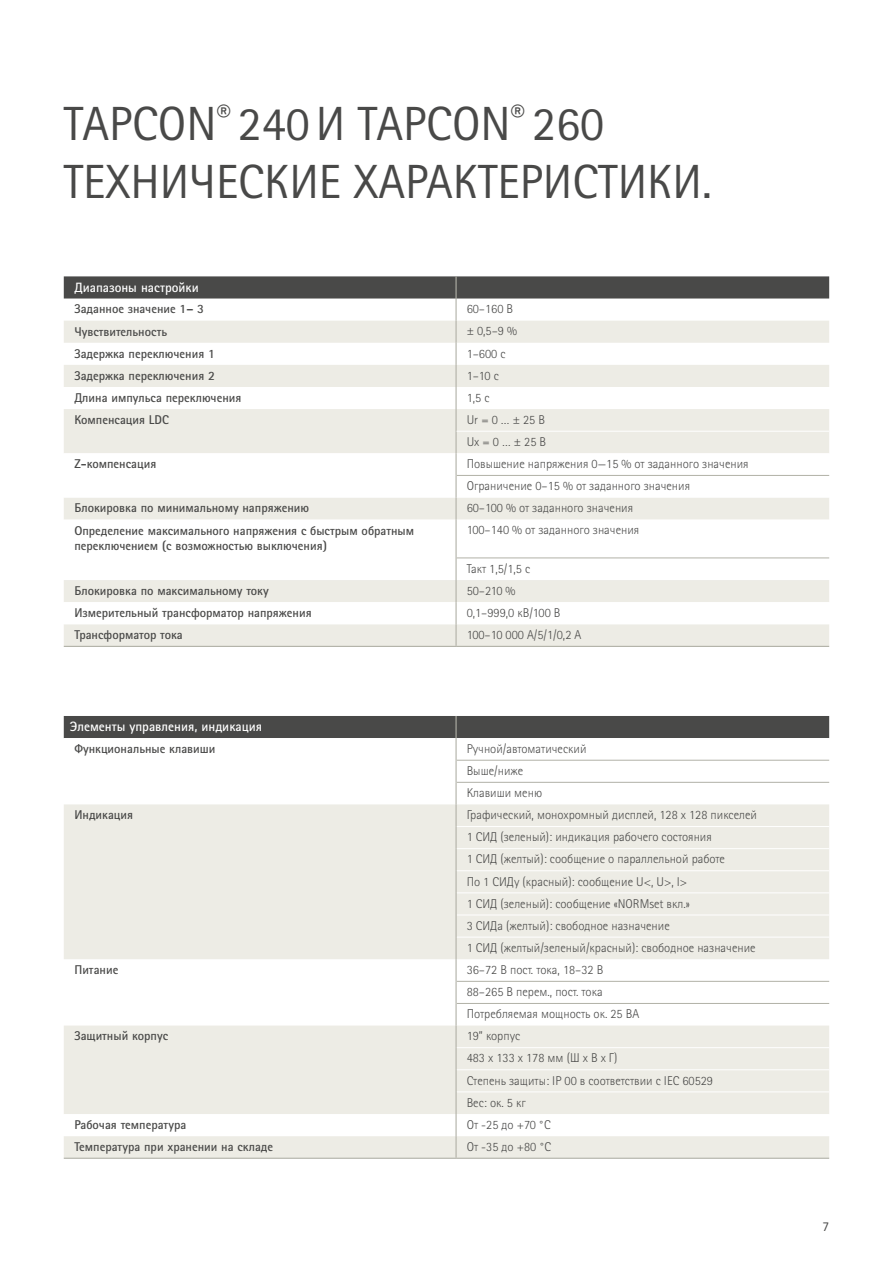
<style>
.page{position:relative;width:893px;height:1263px;background:#fff}
.page>*{position:absolute;margin:0;border:0;box-sizing:border-box;transform-origin:0 0}
.t1{font:48px/57.4px "Rotis Sans Serif Pro Cyr";color:#494948}
.t2{font:700 13.5px "Rotis Sans Serif Pro Cyr";color:#fff}
.t3{font:13.5px "Rotis Sans Serif Pro Cyr";color:#494948}
.t4{font:300 12.75px/22px "Rotis Sans Serif Pro Cyr";color:#494948}
.t5{font:700 12.75px/15.3px "Rotis Sans Serif Pro Cyr";color:#494948}
</style>
<div class="page">
<div style="left:64px;top:276px;width:765px;height:22px;background:#494948"></div>
<svg style="left:64px;top:321px;width:765px;height:325px;fill:#edece5"></svg>
<svg style="left:64px;top:453px;width:765px;height:127px"></svg>
<svg style="left:64px;top:602px;width:765px;height:22px"></svg>
<hr style="left:64px;top:646px;width:392px;height:1px;background:#b1b1a7">
<hr style="left:456px;top:646px;width:373px;height:1px;background:#b1b1a7">
<hr style="left:455px;top:276px;width:2px;height:22px;background:#b1b1a7">
<hr style="left:455px;top:298px;width:2px;height:23px;background:#b1b1a7">
<hr style="left:455px;top:321px;width:2px;height:22px;background:#b1b1a7">
<hr style="left:455px;top:343px;width:2px;height:22px;background:#b1b1a7">
<hr style="left:455px;top:365px;width:2px;height:22px;background:#b1b1a7">
<hr style="left:455px;top:387px;width:2px;height:22px;background:#b1b1a7">
<hr style="left:455px;top:409px;width:2px;height:22px;background:#b1b1a7">
<hr style="left:455px;top:431px;width:2px;height:22px;background:#b1b1a7">
<hr style="left:455px;top:453px;width:2px;height:22px;background:#b1b1a7">
<hr style="left:455px;top:475px;width:2px;height:22px;background:#b1b1a7">
<hr style="left:455px;top:497px;width:2px;height:23px;background:#b1b1a7">
<hr style="left:455px;top:520px;width:2px;height:38px;background:#b1b1a7">
<hr style="left:455px;top:558px;width:2px;height:22px;background:#b1b1a7">
<hr style="left:455px;top:580px;width:2px;height:22px;background:#b1b1a7">
<hr style="left:455px;top:602px;width:2px;height:22px;background:#b1b1a7">
<hr style="left:455px;top:624px;width:2px;height:22px;background:#b1b1a7">
<hr style="left:457px;top:558px;width:372px;height:1px;background:#b1b1a7">
<hr style="left:457px;top:475px;width:372px;height:1px;background:#b1b1a7">
<hr style="left:457px;top:431px;width:372px;height:1px;background:#fff">
<div style="left:64px;top:716px;width:765px;height:22px;background:#494948"></div>
<svg style="left:64px;top:804px;width:765px;height:354px;fill:#edece5"></svg>
<svg style="left:64px;top:1114px;width:765px;height:22px"></svg>
<hr style="left:455px;top:716px;width:2px;height:22px;background:#b1b1a7">
<hr style="left:457px;top:782px;width:372px;height:1px;background:#b1b1a7">
<hr style="left:457px;top:760px;width:372px;height:1px;background:#b1b1a7">
<hr style="left:457px;top:937px;width:372px;height:1px;background:#fff">
<hr style="left:457px;top:826px;width:372px;height:1px;background:#fff">
<hr style="left:457px;top:848px;width:372px;height:1px;background:#fff">
<hr style="left:457px;top:870px;width:372px;height:1px;background:#fff">
<hr style="left:457px;top:892px;width:372px;height:1px;background:#fff">
<hr style="left:457px;top:915px;width:372px;height:1px;background:#fff">
<hr style="left:457px;top:981px;width:372px;height:1px;background:#b1b1a7">
<hr style="left:457px;top:1003px;width:372px;height:1px;background:#b1b1a7">
<hr style="left:457px;top:1047px;width:372px;height:1px;background:#fff">
<hr style="left:457px;top:1069px;width:372px;height:1px;background:#fff">
<hr style="left:457px;top:1091px;width:372px;height:1px;background:#fff">
<hr style="left:456px;top:1158px;width:373px;height:1px;background:#b1b1a7">
<hr style="left:455px;top:738px;width:2px;height:22px;background:#b1b1a7">
<hr style="left:455px;top:760px;width:2px;height:22px;background:#b1b1a7">
<hr style="left:455px;top:782px;width:2px;height:22px;background:#b1b1a7">
<hr style="left:455px;top:804px;width:2px;height:22px;background:#b1b1a7">
<hr style="left:455px;top:826px;width:2px;height:23px;background:#b1b1a7">
<hr style="left:455px;top:849px;width:2px;height:22px;background:#b1b1a7">
<hr style="left:455px;top:871px;width:2px;height:22px;background:#b1b1a7">
<hr style="left:455px;top:893px;width:2px;height:22px;background:#b1b1a7">
<hr style="left:455px;top:915px;width:2px;height:22px;background:#b1b1a7">
<hr style="left:455px;top:937px;width:2px;height:22px;background:#b1b1a7">
<hr style="left:455px;top:959px;width:2px;height:22px;background:#b1b1a7">
<hr style="left:455px;top:981px;width:2px;height:22px;background:#b1b1a7">
<hr style="left:455px;top:1003px;width:2px;height:22px;background:#b1b1a7">
<hr style="left:455px;top:1025px;width:2px;height:23px;background:#b1b1a7">
<hr style="left:455px;top:1048px;width:2px;height:22px;background:#b1b1a7">
<hr style="left:455px;top:1070px;width:2px;height:22px;background:#b1b1a7">
<hr style="left:455px;top:1092px;width:2px;height:22px;background:#b1b1a7">
<hr style="left:455px;top:1114px;width:2px;height:22px;background:#b1b1a7">
<hr style="left:455px;top:1136px;width:2px;height:22px;background:#b1b1a7">
<hr style="left:64px;top:1158px;width:392px;height:1px;background:#b1b1a7">
<h1 class="t1" style="left:64px;top:96px;width:650px">TAPCON<sup>®</sup> 240и TAPCON<sup>®</sup> 260<br>ТЕХНИ ЧЕСКИ Е ХАРАКТЕРИ СТИ КИ .</h1>
<p class="t2" style="left:74px;top:279px;width:126px">Диапазоны настройки</p>
<p class="t5" style="left:74px;top:301px;width:131px">Заданное значение 1– 3</p>
<p class="t4" style="left:467px;top:298px;width:48px">60–160 В</p>
<p class="t5" style="left:74px;top:323px;width:94px">Чувствительность</p>
<p class="t4" style="left:467px;top:320px;width:52px">± 0,5–9 %</p>
<p class="t5" style="left:74px;top:346px;width:142px">Задержка переключения 1</p>
<p class="t4" style="left:467px;top:342px;width:40px">1–600 с</p>
<p class="t5" style="left:74px;top:368px;width:142px">Задержка переключения 2</p>
<p class="t4" style="left:467px;top:365px;width:34px">1–10 с</p>
<p class="t5" style="left:74px;top:390px;width:169px">Длина импульса переключения</p>
<p class="t4" style="left:467px;top:387px;width:24px">1,5 с</p>
<p class="t5" style="left:74px;top:412px;width:96px">Компенсация LDC</p>
<p class="t4" style="left:467px;top:409px;width:81px">Ur = 0 … ± 25 В<br>Ux = 0 … ± 25 В</p>
<p class="t5" style="left:74px;top:456px;width:83px">Z-компенсация</p>
<p class="t4" style="left:467px;top:453px;width:283px">Повышение напряжения 0—15 % от заданного значения<br>Ограничение 0–15 % от заданного значения</p>
<p class="t5" style="left:74px;top:500px;width:236px">Блокировка по минимальному напряжению</p>
<p class="t4" style="left:467px;top:497px;width:168px">60–100 % от заданного значения</p>
<p class="t5" style="left:74px;top:522px;width:341px">Определение максимального напряжения с быстрым обратным переключением (с возможностью выключения)</p>
<p class="t4" style="left:467px;top:519px;width:174px">100–140 % от заданного значения</p>
<p class="t4" style="left:467px;top:558px;width:65px">Такт 1,5/1,5 с</p>
<p class="t5" style="left:74px;top:583px;width:196px">Блокировка по максимальному току</p>
<p class="t4" style="left:467px;top:580px;width:50px">50–210 %</p>
<p class="t5" style="left:74px;top:605px;width:239px">Измерительный трансформатор напряжения</p>
<p class="t4" style="left:467px;top:602px;width:95px">0,1–999,0 кВ/100 В</p>
<p class="t5" style="left:74px;top:627px;width:110px">Трансформатор тока</p>
<p class="t4" style="left:467px;top:624px;width:116px">100–10 000 А/5/1/0,2 А</p>
<p class="t2" style="left:70px;top:718px;width:194px">Элементы управления, индикация</p>
<p class="t5" style="left:74px;top:741px;width:143px">Функциональные клавиши</p>
<p class="t4" style="left:467px;top:738px;width:121px">Ручной/автоматический<br>Выше/ниже<br>Клавиши меню</p>
<p class="t5" style="left:74px;top:807px;width:60px">Индикация</p>
<p class="t4" style="left:467px;top:804px;width:292px">Графический, монохромный дисплей, 128 x 128 пикселей 1 СИД (зеленый): индикация рабочего состояния<br>1 СИД (желтый): сообщение о параллельной работе<br>По 1 СИДу (красный): сообщение U&lt;, U&gt;, I&gt;<br>1 СИД (зеленый): сообщение «NORMset вкл.»<br>3 СИДа (желтый): свободное назначение<br>1 СИД (желтый/зеленый/красный): свободное назначение</p>
<p class="t5" style="left:74px;top:962px;width:45px">Питание</p>
<p class="t4" style="left:467px;top:959px;width:174px">36–72 В пост. тока, 18–32 В<br>88–265 В перем., пост. тока<br>Потребляемая мощность ок. 25 ВА</p>
<p class="t5" style="left:74px;top:1028px;width:95px">Защитный корпус</p>
<p class="t4" style="left:467px;top:1025px;width:248px">19” корпус<br>483 x 133 x 178 мм (Ш x В x Г)<br>Степень защиты: IP 00 в соответствии с IEC 60529<br>Вес: ок. 5 кг</p>
<p class="t5" style="left:74px;top:1117px;width:113px">Рабочая температура</p>
<p class="t4" style="left:467px;top:1114px;width:85px">От -25 до +70 °C</p>
<p class="t5" style="left:74px;top:1139px;width:200px">Температура при хранении на складе</p>
<p class="t4" style="left:467px;top:1136px;width:86px">От -35 до +80 °C</p>
<p class="t3" style="left:822px;top:1218px;width:8px">7</p>
</div>
